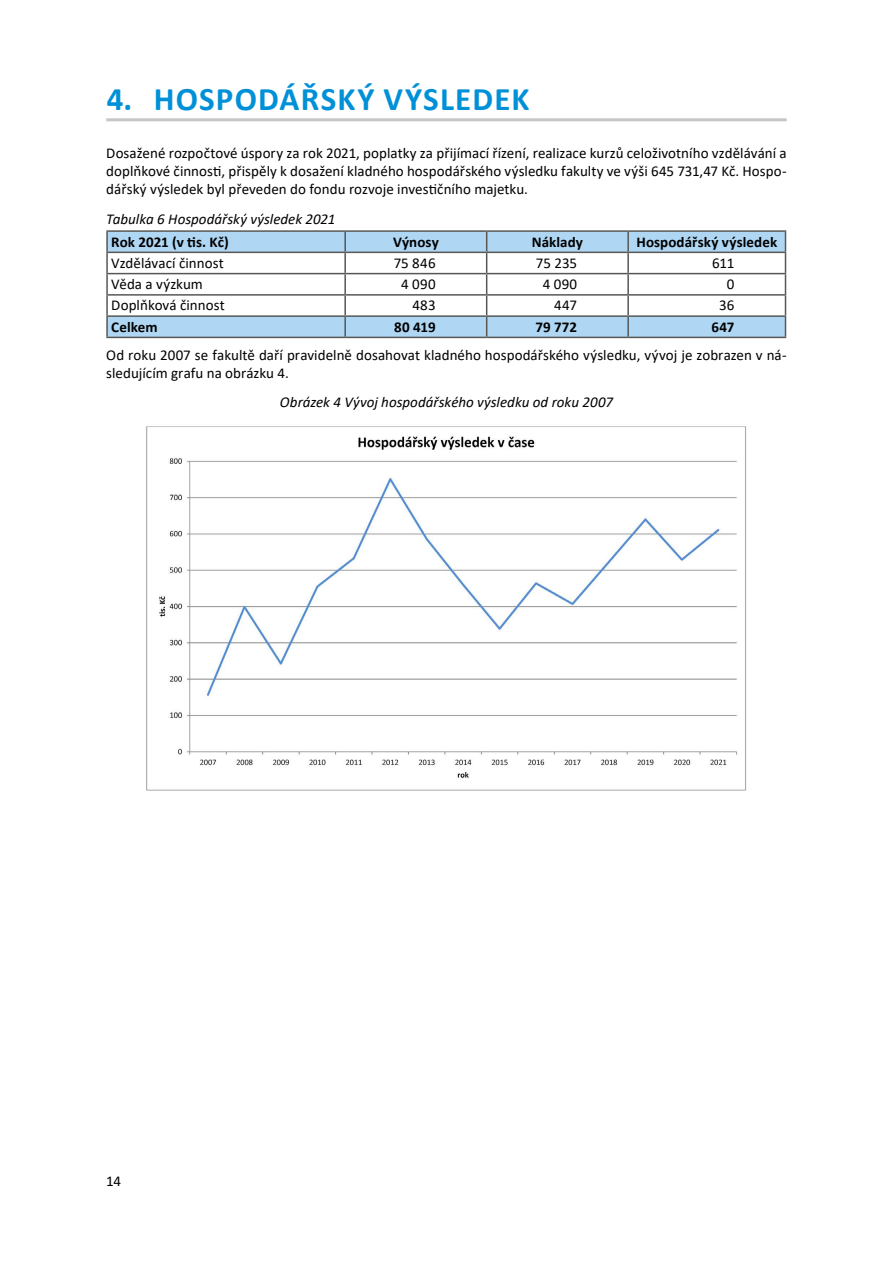
<style>
.page{position:relative;width:893px;height:1263px;background:#fff}
.page>*{position:absolute;margin:0;border:0;box-sizing:border-box;transform-origin:0 0}
.t1{font:700 33px "Calibri";letter-spacing:.035em;color:#0090d7}
.t2{font:15px/18px "Calibri";color:#000;text-align:justify}
.t3{font:italic 15px "Calibri";color:#000}
.t4{font:700 15px "Calibri";letter-spacing:.005em;color:#000}
</style>
<div class="page">
<hr style="left:106px;top:118px;width:681px;height:3px;background:#c6c6c6">
<hr style="left:106px;top:230px;width:239px;height:2px;background:#575756">
<hr style="left:345px;top:230px;width:142px;height:2px;background:#575756">
<hr style="left:487px;top:230px;width:141px;height:2px;background:#575756">
<hr style="left:628px;top:230px;width:158px;height:2px;background:#575756">
<svg style="left:106px;top:232px;width:680px;height:105px"></svg>
<hr style="left:106px;top:337px;width:239px;height:1px;background:#575756">
<hr style="left:345px;top:337px;width:142px;height:1px;background:#575756">
<hr style="left:487px;top:337px;width:141px;height:1px;background:#575756">
<hr style="left:628px;top:337px;width:158px;height:1px;background:#575756">
<img style="left:146px;top:426px;width:601px;height:365px">
<h1 class="t1" style="left:107px;top:76px;width:424px">4. HOSPODÁŘSKÝ VÝSLEDEK</h1>
<p class="t2" style="left:106px;top:143px;width:682px">Dosažené rozpočtové úspory za rok 2021, poplatky za přijímací řízení, realizace kurzů celoživotního vzdělávání a doplňkové činnosti, přispěly k dosažení kladného hospodářského výsledku fakulty ve výši 645 731,47 Kč. Hospo&shy;dářský výsledek byl převeden do fondu rozvoje investičního majetku.</p>
<p class="t3" style="left:106px;top:209px;width:231px">Tabulka 6 Hospodářský výsledek 2021</p>
<p class="t4" style="left:111px;top:231px;width:119px">Rok 2021 (v tis. Kč)</p>
<p class="t4" style="left:393px;top:231px;width:47px">Výnosy</p>
<p class="t4" style="left:532px;top:231px;width:53px">Náklady</p>
<p class="t4" style="left:636px;top:231px;width:142px">Hospodářský výsledek</p>
<p class="t2" style="left:111px;top:253px;width:114px">Vzdělávací činnost</p>
<p class="t2" style="left:394px;top:253px;width:43px">75 846</p>
<p class="t2" style="left:536px;top:253px;width:43px">75 235</p>
<p class="t2" style="left:712px;top:253px;width:24px">611</p>
<p class="t2" style="left:111px;top:275px;width:93px">Věda a výzkum</p>
<p class="t2" style="left:401px;top:275px;width:36px">4 090</p>
<p class="t2" style="left:543px;top:275px;width:36px">4 090</p>
<p class="t2" style="left:727px;top:275px;width:9px">0</p>
<p class="t2" style="left:111px;top:296px;width:115px">Doplňková činnost</p>
<p class="t2" style="left:412px;top:296px;width:25px">483</p>
<p class="t2" style="left:554px;top:296px;width:24px">447</p>
<p class="t2" style="left:719px;top:296px;width:17px">36</p>
<p class="t4" style="left:111px;top:316px;width:48px">Celkem</p>
<p class="t4" style="left:394px;top:316px;width:43px">80 419</p>
<p class="t4" style="left:536px;top:316px;width:43px">79 772</p>
<p class="t4" style="left:712px;top:316px;width:24px">647</p>
<p class="t2" style="left:106px;top:346px;width:682px">Od roku 2007 se fakultě daří pravidelně dosahovat kladného hospodářského výsledku, vývoj je zobrazen v ná&shy;sledujícím grafu na obrázku 4.</p>
<p class="t3" style="left:280px;top:391px;width:334px">Obrázek 4 Vývoj hospodářského výsledku od roku 2007</p>
<p class="t2" style="left:106px;top:1172px;width:16px">14</p>
</div>
